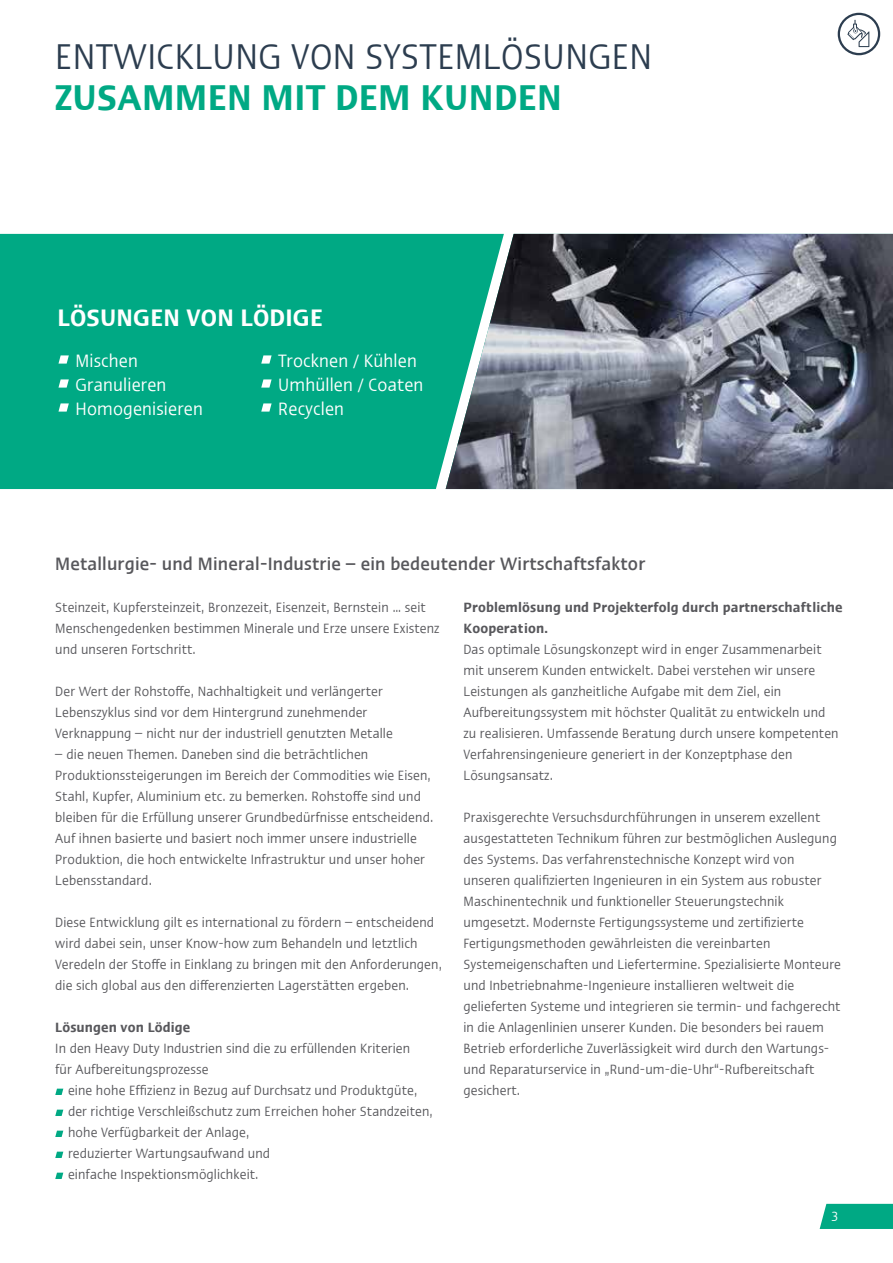
<style>
.page{position:relative;width:893px;height:1263px;background:#fff}
.page>*{position:absolute;margin:0;border:0;box-sizing:border-box;transform-origin:0 0}
.t1{font:condensed 36px "Ergo Com";letter-spacing:.01em;color:#2c3d4f}
.t2{font:600 condensed 36px "Ergo Com";letter-spacing:.01em;color:#00a984}
.t3{font:600 condensed 24px "Ergo Com";letter-spacing:.01em;color:#fff}
.t4{font:condensed 18px/24px "Ergo Com";letter-spacing:.01em;color:#fff}
.t5{font:500 condensed 18px "Ergo Com";letter-spacing:.01em;color:#58585c}
.t6{font:condensed 13.5px/21px "Ergo Com";letter-spacing:.01em;color:#58585c}
.t7{font:600 condensed 13.5px/21px "Ergo Com";letter-spacing:.01em;color:#58585c}
.t8{font:condensed 13.5px "Ergo Com";color:#fff}
</style>
<div class="page">
<div style="left:1px;top:234px;width:445px;height:255px;background:#00a984"></div>
<img style="left:446px;top:234px;width:447px;height:255px">
<div style="left:820px;top:1204px;width:73px;height:25px;background:#00a984"></div>
<img style="left:0;top:0;width:1px;height:1263px">
<svg style="left:55px;top:1089px;width:8px;height:6px"></svg>
<svg style="left:55px;top:1110px;width:8px;height:6px"></svg>
<svg style="left:55px;top:1131px;width:8px;height:6px"></svg>
<svg style="left:55px;top:1152px;width:8px;height:6px"></svg>
<svg style="left:55px;top:1173px;width:8px;height:6px"></svg>
<svg style="left:58px;top:355px;width:11px;height:9px"></svg>
<svg style="left:58px;top:379px;width:11px;height:9px"></svg>
<svg style="left:58px;top:403px;width:11px;height:9px"></svg>
<svg style="left:261px;top:355px;width:11px;height:9px"></svg>
<svg style="left:261px;top:379px;width:11px;height:9px"></svg>
<svg style="left:261px;top:403px;width:11px;height:9px"></svg>
<hr style="left:0;top:0;width:1px;height:412px;background:#000">
<svg style="left:838px;top:13px;width:42px;height:42px"></svg>
<h1 class="t1" style="left:55px;top:31px;width:598px">ENTWICKLUNG VON SYSTEMLÖSUNGEN</h1>
<h1 class="t2" style="left:55px;top:70px;width:508px">ZUSAMMEN MIT DEM KUNDEN</h1>
<h2 class="t3" style="left:57px;top:299px;width:267px">LÖSUNGEN VON LÖDIGE</h2>
<h3 class="t4" style="left:76px;top:347px;width:129px">Mischen<br>Granulieren<br>Homogenisieren</h3>
<h3 class="t4" style="left:278px;top:347px;width:147px">Trocknen / Kühlen<br>Umhüllen / Coaten<br>Recyclen</h3>
<h3 class="t5" style="left:55px;top:550px;width:592px">Metallurgie- und Mineral-Industrie – ein bedeutender Wirtschaftsfaktor</h3>
<p class="t6" style="left:55px;top:596px;width:386px">Steinzeit, Kupfersteinzeit, Bronzezeit, Eisenzeit, Bernstein … seit<br>Menschengedenken bestimmen Minerale und Erze unsere Existenz und unseren Fortschritt.</p>
<p class="t6" style="left:55px;top:680px;width:339px">Der Wert der Rohstoffe, Nachhaltigkeit und verlängerter<br>Lebenszyklus sind vor dem Hintergrund zunehmender<br>Verknappung – nicht nur der industriell genutzten Metalle</p>
<p class="t6" style="left:55px;top:743px;width:380px">– die neuen Themen. Daneben sind die beträchtlichen Produktionssteigerungen im Bereich der Commodities wie Eisen, Stahl, Kupfer, Aluminium etc. zu bemerken. Rohstoffe sind und bleiben für die Erfüllung unserer Grundbedürfnisse entscheidend.<br>Auf ihnen basierte und basiert noch immer unsere industrielle Produktion, die hoch entwickelte Infrastruktur und unser hoher Lebensstandard.</p>
<p class="t6" style="left:55px;top:911px;width:388px">Diese Entwicklung gilt es international zu fördern – entscheidend wird dabei sein, unser Know-how zum Behandeln und letztlich Veredeln der Stoffe in Einklang zu bringen mit den Anforderungen, die sich global aus den differenzierten Lagerstätten ergeben.</p>
<p class="t7" style="left:55px;top:1016px;width:136px">Lösungen von Lödige</p>
<p class="t6" style="left:55px;top:1037px;width:356px">In den Heavy Duty Industrien sind die zu erfüllenden Kriterien für Aufbereitungsprozesse</p>
<p class="t6" style="left:68px;top:1079px;width:366px">eine hohe Effizienz in Bezug auf Durchsatz und Produktgüte, der richtige Verschleißschutz zum Erreichen hoher Standzeiten, hohe Verfügbarkeit der Anlage,<br>reduzierter Wartungsaufwand und<br>einfache Inspektionsmöglichkeit.</p>
<p class="t7" style="left:463px;top:595px;width:381px">Problemlösung und Projekterfolg durch partnerschaftliche<br>Kooperation.</p>
<p class="t6" style="left:463px;top:638px;width:377px">Das optimale Lösungskonzept wird in enger Zusammenarbeit mit unserem Kunden entwickelt. Dabei verstehen wir unsere Leistungen als ganzheitliche Aufgabe mit dem Ziel, ein Aufbereitungssystem mit höchster Qualität zu entwickeln und zu realisieren. Umfassende Beratung durch unsere kompetenten Verfahrensingenieure generiert in der Konzeptphase den Lösungsansatz.</p>
<p class="t6" style="left:463px;top:806px;width:379px">Praxisgerechte Versuchsdurchführungen in unserem exzellent ausgestatteten Technikum führen zur bestmöglichen Auslegung des Systems. Das verfahrenstechnische Konzept wird von unseren qualifizierten Ingenieuren in ein System aus robuster Maschinentechnik und funktioneller Steuerungstechnik umgesetzt. Modernste Fertigungssysteme und zertifizierte Fertigungsmethoden gewährleisten die vereinbarten Systemeigenschaften und Liefertermine. Spezialisierte Monteure und Inbetriebnahme-Ingenieure installieren weltweit die gelieferten Systeme und integrieren sie termin- und fachgerecht in die Anlagenlinien unserer Kunden. Die besonders bei rauem Betrieb erforderliche Zuverlässigkeit wird durch den Wartungs&shy;und Reparaturservice in „Rund-um-die-Uhr“-Rufbereitschaft gesichert.</p>
<p class="t8" style="left:831px;top:1207px;width:8px">3</p>
</div>
